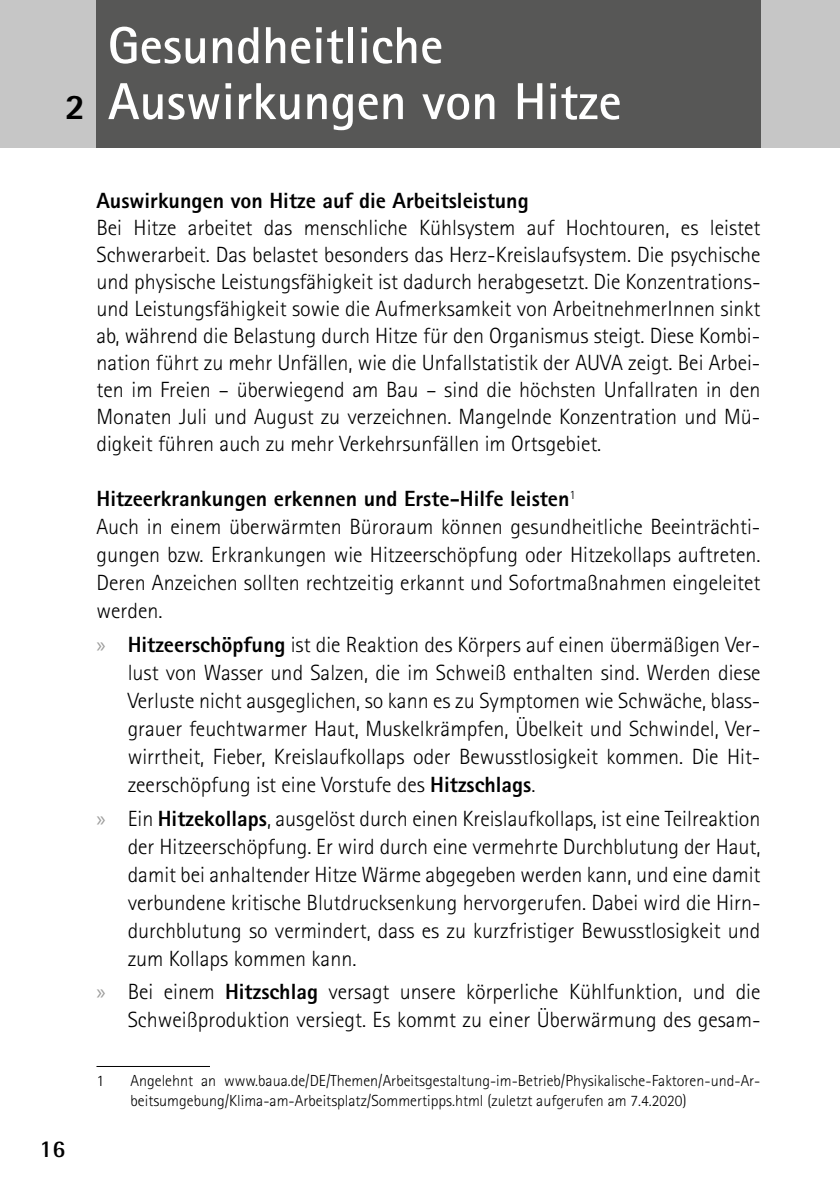
<style>
.page{position:relative;width:840px;height:1191px;background:#fff}
.page>*{position:absolute;margin:0;border:0;box-sizing:border-box;transform-origin:0 0}
.t1{font:700 52px/56px "Rotis Sans Serif Std";color:#fff}
.t2{font:800 36px "Rotis Sans Serif Std";color:#000}
.t3{font:700 24px "Rotis Semi Sans Std";color:#000}
.t4{font:300 22px/28px "Rotis Sans Serif Std";color:#000;text-align:justify}
.t5{font:800 22px "Rotis Sans Serif Std";color:#000}
.t6{font:300 16px/20px "Rotis Sans Serif Std";color:#000}
.s1{font-weight:800}
.s2{font-family:"Myriad Pro";font-weight:400;color:#9d9d9c}
</style>
<div class="page">
<div style="left:0;top:0;width:839px;height:147px;background:#c6c6c6"></div>
<div style="left:96px;top:0;width:664px;height:147px;background:#575756"></div>
<hr style="left:96px;top:1066px;width:114px;height:1px;background:#000">
<h2 class="t2" style="left:65px;top:84px;width:22px">2</h2>
<h1 class="t1" style="left:108px;top:16px;width:515px">Gesundheitliche<br>Auswirkungen von Hitze</h1>
<p class="t3" style="left:40px;top:1133px;width:27px">16</p>
<p class="t5" style="left:96px;top:186px;width:433px">Auswirkungen von Hitze auf die Arbeitsleistung</p>
<p class="t4" style="left:96px;top:214px;width:665px;line-height:27px">Bei Hitze arbeitet das menschliche Kühlsystem auf Hochtouren, es leistet Schwerarbeit. Das belastet besonders das Herz-Kreislaufsystem. Die psychische und physische Leistungsfähigkeit ist dadurch herabgesetzt. Die Konzentrations&shy;und Leistungsfähigkeit sowie die Aufmerksamkeit von ArbeitnehmerInnen sinkt ab, während die Belastung durch Hitze für den Organismus steigt. Diese Kombi&shy;nation führt zu mehr Unfällen, wie die Unfallstatistik der AUVA zeigt. Bei Arbei&shy;ten im Freien – überwiegend am Bau – sind die höchsten Unfallraten in den Monaten Juli und August zu verzeichnen. Mangelnde Konzentration und Mü&shy;digkeit führen auch zu mehr Verkehrsunfällen im Ortsgebiet.</p>
<p class="t4" style="left:96px;top:484px;width:665px;text-align:left"><span class="s1">Hitzeerkrankungen erkennen und Erste-Hilfe leisten</span><sup>1<br></sup>Auch in einem überwärmten Büroraum können gesundheitliche Beeinträchti&shy;gungen bzw. Erkrankungen wie Hitzeerschöpfung oder Hitzekollaps auftreten.<br>Deren Anzeichen sollten rechtzeitig erkannt und Sofortmaßnahmen eingeleitet werden.</p>
<p class="t4" style="left:128px;top:630px;width:634px;text-indent:-31px"><span class="s2">x</span> <span class="s1">Hitzeerschöpfung</span> ist die Reaktion des Körpers auf einen übermäßigen Ver&shy;lust von Wasser und Salzen, die im Schweiß enthalten sind. Werden diese Verluste nicht ausgeglichen, so kann es zu Symptomen wie Schwäche, blass&shy;grauer feuchtwarmer Haut, Muskelkrämpfen, Übelkeit und Schwindel, Ver&shy;wirrtheit, Fieber, Kreislaufkollaps oder Bewusstlosigkeit kommen. Die Hit&shy;zeerschöpfung ist eine Vorstufe des <span class="s1">Hitzschlags</span>.</p>
<p class="t4" style="left:128px;top:804px;width:634px;text-indent:-31px"><span class="s2">x</span> Ein <span class="s1">Hitzekollaps</span>, ausgelöst durch einen Kreislaufkollaps, ist eine Teilreaktion der Hitzeerschöpfung. Er wird durch eine vermehrte Durchblutung der Haut, damit bei anhaltender Hitze Wärme abgegeben werden kann, und eine damit verbundene kritische Blutdrucksenkung hervorgerufen. Dabei wird die Hirn&shy;durchblutung so vermindert, dass es zu kurzfristiger Bewusstlosigkeit und zum Kollaps kommen kann.</p>
<p class="t4" style="left:96px;top:978px;width:665px;text-align:right"><span class="s2">x</span> Bei einem <span class="s1">Hitzschlag</span> versagt unsere körperliche Kühlfunktion, und die<br>Schweißproduktion versiegt. Es kommt zu einer Überwärmung des gesam-</p>
<p class="t6" style="left:96px;top:1071px;width:9px">1</p>
<p class="t6" style="left:130px;top:1071px;width:631px">Angelehnt an www.baua.de/DE/Themen/Arbeitsgestaltung-im-Betrieb/Physikalische-Faktoren-und-Ar&shy;beitsumgebung/Klima-am-Arbeitsplatz/Sommertipps.html (zuletzt aufgerufen am 7.4.2020)</p>
</div>
